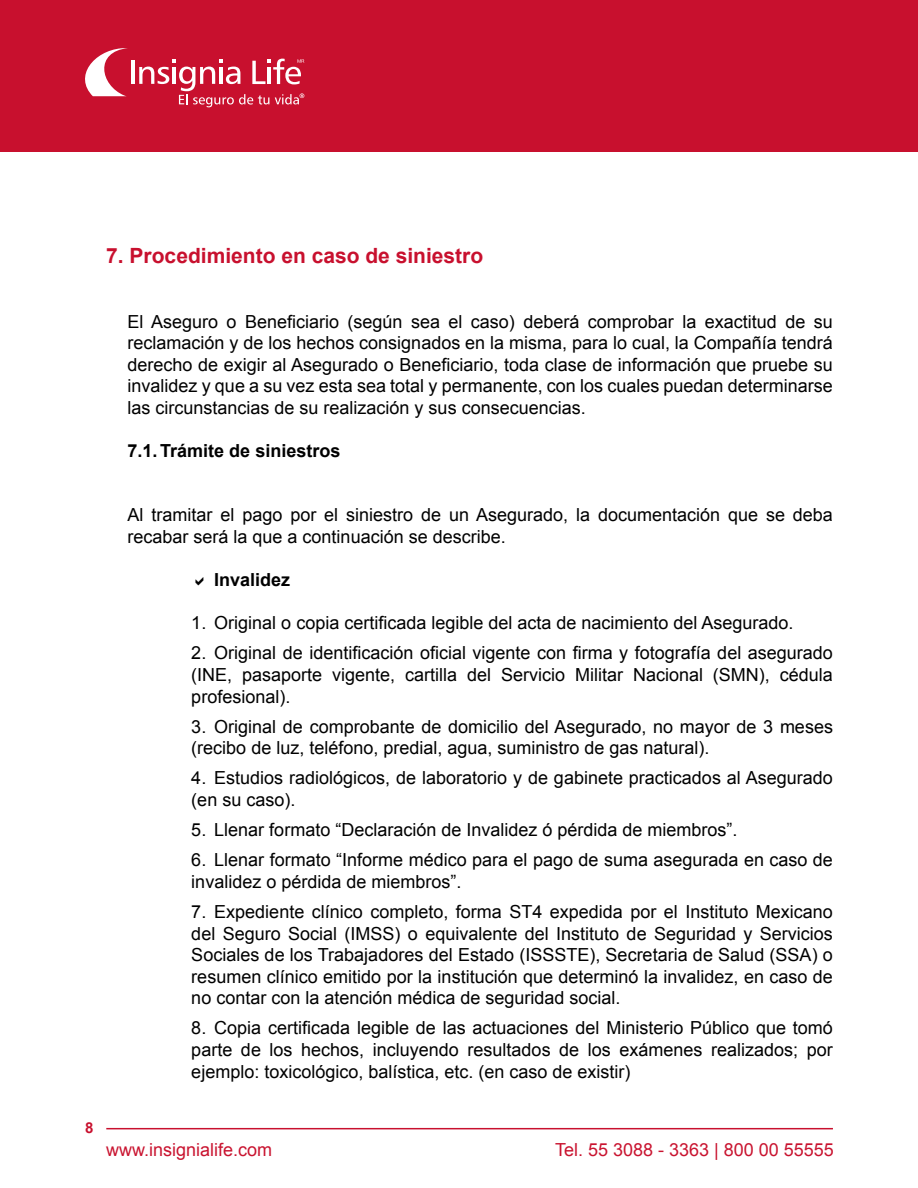
<style>
.page{position:relative;width:918px;height:1188px;background:#fff}
.page>*{position:absolute;margin:0;border:0;box-sizing:border-box;transform-origin:0 0}
.t1{font:700 21px "Arial";color:#c8102e}
.t2{font:18px/21.6px "Arial";color:#000;text-align:justify}
.t3{font:18px "Arial";color:#c91430}
.t4{font:700 18px "Arial";color:#000}
.t5{font:700 15px "Arial";color:#c8102e}
</style>
<div class="page">
<div style="left:0;top:0;width:918px;height:152px;background:#c8102e"></div>
<svg style="left:85px;top:48px;width:43px;height:48px"></svg>
<hr style="left:131px;top:61px;width:3px;height:23px;background:#fff">
<svg style="left:139px;top:59px;width:165px;height:48px"></svg>
<hr style="left:106px;top:1128px;width:727px;height:1px;background:#c8102e">
<p class="t1" style="left:106px;top:242px;width:378px">7. Procedimiento en caso de siniestro</p>
<p class="t2" style="left:128px;top:311px;width:707px">El Aseguro o Beneficiario (según sea el caso) deberá comprobar la exactitud de su reclamación y de los hechos consignados en la misma, para lo cual, la Compañía tendrá derecho de exigir al Asegurado o Beneficiario, toda clase de información que pruebe su invalidez y que a su vez esta sea total y permanente, con los cuales puedan determinarse las circunstancias de su realización y sus consecuencias.</p>
<p class="t4" style="left:128px;top:439px;width:214px">7.1.Trámite de siniestros</p>
<p class="t2" style="left:128px;top:504px;width:707px">Al tramitar el pago por el siniestro de un Asegurado, la documentación que se deba recabar será la que a continuación se describe.</p>
<p class="t4" style="left:214px;top:568px;width:78px">Invalidez</p>
<p class="t2" style="left:191px;top:612px;width:604px">1. Original o copia certificada legible del acta de nacimiento del Asegurado.</p>
<p class="t2" style="left:191px;top:643px;width:643px">2. Original de identificación oficial vigente con firma y fotografía del asegurado (INE, pasaporte vigente, cartilla del Servicio Militar Nacional (SMN), cédula profesional).</p>
<p class="t2" style="left:191px;top:716px;width:643px">3. Original de comprobante de domicilio del Asegurado, no mayor de 3 meses (recibo de luz, teléfono, predial, agua, suministro de gas natural).</p>
<p class="t2" style="left:191px;top:768px;width:643px">4. Estudios radiológicos, de laboratorio y de gabinete practicados al Asegurado (en su caso).</p>
<p class="t2" style="left:191px;top:819px;width:548px">5. Llenar formato “Declaración de Invalidez ó pérdida de miembros”.</p>
<p class="t2" style="left:191px;top:849px;width:643px">6. Llenar formato “Informe médico para el pago de suma asegurada en caso de invalidez o pérdida de miembros”.</p>
<p class="t2" style="left:191px;top:901px;width:643px">7. Expediente clínico completo, forma ST4 expedida por el Instituto Mexicano del Seguro Social (IMSS) o equivalente del Instituto de Seguridad y Servicios Sociales de los Trabajadores del Estado (ISSSTE), Secretaria de Salud (SSA) o resumen clínico emitido por la institución que determinó la invalidez, en caso de no contar con la atención médica de seguridad social.</p>
<p class="t2" style="left:191px;top:1018px;width:643px">8. Copia certificada legible de las actuaciones del Ministerio Público que tomó parte de los hechos, incluyendo resultados de los exámenes realizados; por ejemplo: toxicológico, balística, etc. (en caso de existir)</p>
<p class="t5" style="left:85px;top:1118px;width:10px">8</p>
<p class="t3" style="left:106px;top:1138px;width:168px">www.insignialife.com</p>
<p class="t3" style="left:555px;top:1138px;width:280px">Tel. 55 3088 - 3363 | 800 00 55555</p>
</div>
